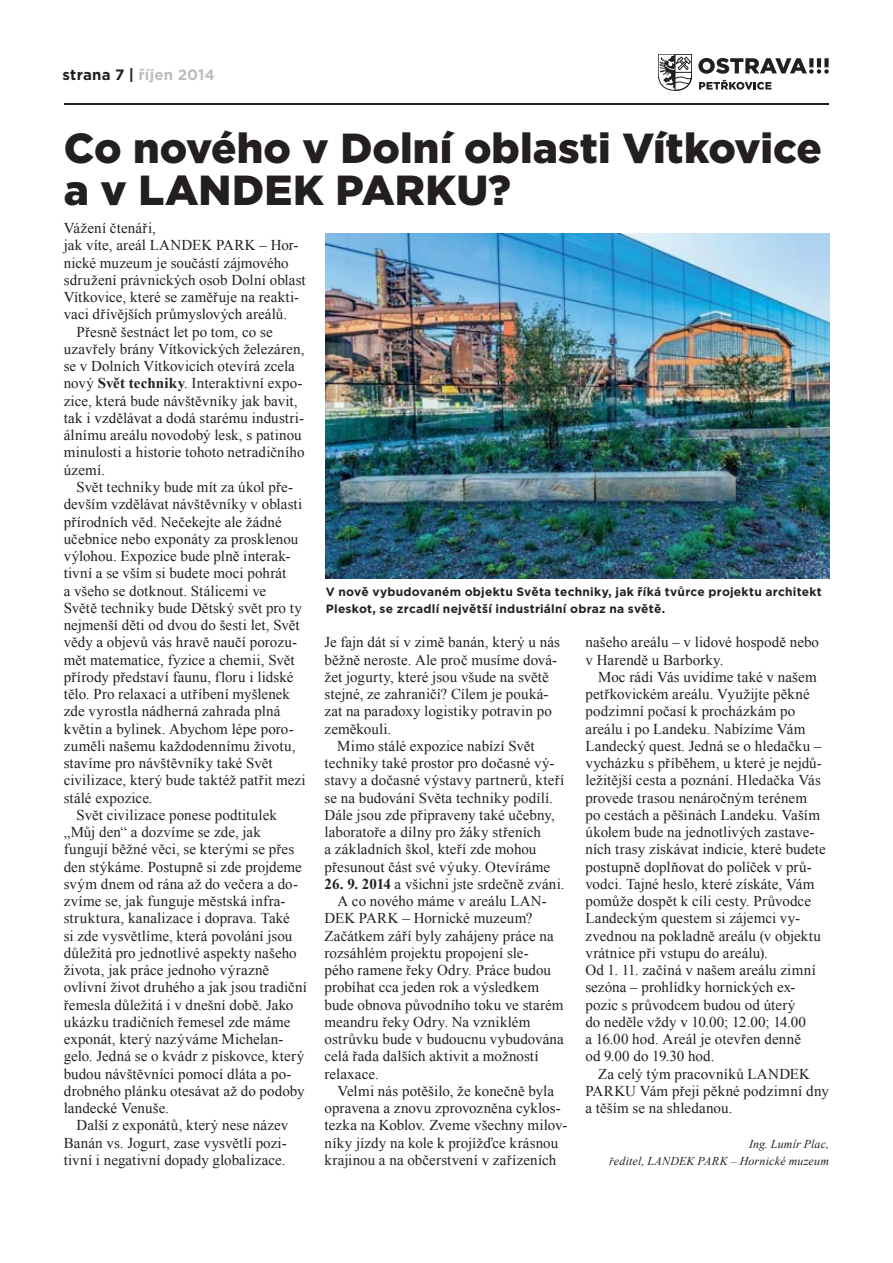
<style>
.page{position:relative;width:893px;height:1263px;background:#fff}
.page>*{position:absolute;margin:0;border:0;box-sizing:border-box;transform-origin:0 0}
.t1{font:900 42px/42px "Gotham";color:#231f20}
.t2{font:15px/17.2px "Times New Roman";letter-spacing:.005em;color:#231f20}
.t3{font:700 15px "Gotham";letter-spacing:.01em;color:#bbbdc0}
.t4{font:700 12px/17.2px "Gotham";letter-spacing:.02em;color:#231f20}
.t5{font:italic 12px/17.2px "Times New Roman";letter-spacing:.01em;color:#231f20;text-align:right}
.s1{color:#231f20}
.s2{font-weight:700}
</style>
<div class="page">
<svg style="left:698px;top:58px;width:131px;height:16px"></svg>
<svg style="left:699px;top:80px;width:72px;height:10px"></svg>
<svg style="left:658px;top:54px;width:34px;height:36px"></svg>
<hr style="left:65px;top:104px;width:764px;height:1px;background:#231f20">
<img style="left:326px;top:233px;width:503px;height:345px">
<p class="t3" style="left:63px;top:66px;width:154px"><span class="s1">strana 7 |</span> říjen 2014</p>
<h1 class="t1" style="left:64px;top:128px;width:760px">Co nového v Dolní oblasti Vítkovice a v LANDEK PARKU?</h1>
<p class="t2" style="left:64px;top:219px;width:94px">Vážení čtenáři,</p>
<p class="t2" style="left:64px;top:237px;width:236px">jak víte, areál LANDEK PARK – Hor-</p>
<p class="t2" style="left:64px;top:254px;width:226px">nické muzeum je součástí zájmového</p>
<p class="t2" style="left:64px;top:271px;width:243px">sdružení právnických osob Dolní oblast</p>
<p class="t2" style="left:64px;top:288px;width:237px">Vítkovice, které se zaměřuje na reakti-</p>
<p class="t2" style="left:64px;top:306px;width:225px">vaci dřívějších průmyslových areálů.</p>
<p class="t2" style="left:77px;top:323px;width:198px">Přesně šestnáct let po tom, co se</p>
<p class="t2" style="left:64px;top:340px;width:242px">uzavřely brány Vítkovických železáren,</p>
<p class="t2" style="left:64px;top:357px;width:233px">se v Dolních Vítkovicích otevírá zcela</p>
<p class="t2" style="left:64px;top:375px;width:240px">nový <span class="s2">Svět techniky</span>. Interaktivní expo-</p>
<p class="t2" style="left:64px;top:392px;width:235px">zice, která bude návštěvníky jak bavit,</p>
<p class="t2" style="left:64px;top:409px;width:242px">tak i vzdělávat a dodá starému industri-</p>
<p class="t2" style="left:64px;top:426px;width:239px">álnímu areálu novodobý lesk, s patinou</p>
<p class="t2" style="left:64px;top:444px;width:242px">minulosti a historie tohoto netradičního</p>
<p class="t2" style="left:64px;top:461px;width:43px">území.</p>
<p class="t2" style="left:76px;top:478px;width:218px">Svět techniky bude mít za úkol pře-</p>
<p class="t2" style="left:64px;top:495px;width:240px">devším vzdělávat návštěvníky v oblasti</p>
<p class="t2" style="left:64px;top:513px;width:220px">přírodních věd. Nečekejte ale žádné</p>
<p class="t2" style="left:64px;top:530px;width:236px">učebnice nebo exponáty za prosklenou</p>
<p class="t2" style="left:64px;top:547px;width:228px">výlohou. Expozice bude plně interak-</p>
<p class="t2" style="left:64px;top:564px;width:224px">tivní a se vším si budete moci pohrát</p>
<p class="t2" style="left:64px;top:582px;width:204px">a všeho se dotknout. Stálicemi ve</p>
<p class="t2" style="left:64px;top:599px;width:240px">Světě techniky bude Dětský svět pro ty</p>
<p class="t2" style="left:64px;top:616px;width:237px">nejmenší děti od dvou do šesti let, Svět</p>
<p class="t2" style="left:64px;top:633px;width:235px">vědy a objevů vás hravě naučí porozu-</p>
<p class="t2" style="left:64px;top:651px;width:232px">mět matematice, fyzice a chemii, Svět</p>
<p class="t2" style="left:64px;top:668px;width:231px">přírody představí faunu, floru i lidské</p>
<p class="t2" style="left:64px;top:685px;width:228px">tělo. Pro relaxaci a utříbení myšlenek</p>
<p class="t2" style="left:64px;top:702px;width:218px">zde vyrostla nádherná zahrada plná</p>
<p class="t2" style="left:64px;top:720px;width:231px">květin a bylinek. Abychom lépe poro-</p>
<p class="t2" style="left:64px;top:737px;width:233px">zuměli našemu každodennímu životu,</p>
<p class="t2" style="left:64px;top:754px;width:210px">stavíme pro návštěvníky také Svět</p>
<p class="t2" style="left:64px;top:771px;width:243px">civilizace, který bude taktéž patřit mezi</p>
<p class="t2" style="left:64px;top:789px;width:90px">stálé expozice.</p>
<p class="t2" style="left:77px;top:806px;width:202px">Svět civilizace ponese podtitulek</p>
<p class="t2" style="left:64px;top:823px;width:199px">„Můj den“ a dozvíme se zde, jak</p>
<p class="t2" style="left:64px;top:840px;width:232px">fungují běžné věci, se kterými se přes</p>
<p class="t2" style="left:64px;top:858px;width:240px">den stýkáme. Postupně si zde projdeme</p>
<p class="t2" style="left:64px;top:875px;width:236px">svým dnem od rána až do večera a do-</p>
<p class="t2" style="left:64px;top:892px;width:223px">zvíme se, jak funguje městská infra-</p>
<p class="t2" style="left:64px;top:909px;width:228px">struktura, kanalizace i doprava. Také</p>
<p class="t2" style="left:64px;top:927px;width:230px">si zde vysvětlíme, která povolání jsou</p>
<p class="t2" style="left:64px;top:944px;width:235px">důležitá pro jednotlivé aspekty našeho</p>
<p class="t2" style="left:64px;top:961px;width:207px">života, jak práce jednoho výrazně</p>
<p class="t2" style="left:64px;top:978px;width:245px">ovlivní život druhého a jak jsou tradiční</p>
<p class="t2" style="left:64px;top:996px;width:231px">řemesla důležitá i v dnešní době. Jako</p>
<p class="t2" style="left:64px;top:1013px;width:228px">ukázku tradičních řemesel zde máme</p>
<p class="t2" style="left:64px;top:1030px;width:221px">exponát, který nazýváme Michelan-</p>
<p class="t2" style="left:64px;top:1047px;width:242px">gelo. Jedná se o kvádr z pískovce, který</p>
<p class="t2" style="left:64px;top:1065px;width:229px">budou návštěvníci pomocí dláta a po-</p>
<p class="t2" style="left:64px;top:1082px;width:242px">drobného plánku otesávat až do podoby</p>
<p class="t2" style="left:64px;top:1099px;width:107px">landecké Venuše.</p>
<p class="t2" style="left:76px;top:1116px;width:213px">Další z exponátů, který nese název</p>
<p class="t2" style="left:64px;top:1134px;width:224px">Banán vs. Jogurt, zase vysvětlí pozi-</p>
<p class="t2" style="left:64px;top:1151px;width:223px">tivní i negativní dopady globalizace.</p>
<p class="t4" style="left:326px;top:583px;width:497px">V nově vybudovaném objektu Světa techniky, jak říká tvůrce projektu architekt<br>Pleskot, se zrcadlí největší industriální obraz na světě.</p>
<p class="t2" style="left:325px;top:633px;width:237px">Je fajn dát si v zimě banán, který u nás</p>
<p class="t2" style="left:325px;top:651px;width:234px">běžně neroste. Ale proč musíme dová-</p>
<p class="t2" style="left:325px;top:668px;width:226px">žet jogurty, které jsou všude na světě</p>
<p class="t2" style="left:325px;top:685px;width:225px">stejné, ze zahraničí? Cílem je pouká-</p>
<p class="t2" style="left:325px;top:702px;width:229px">zat na paradoxy logistiky potravin po</p>
<p class="t2" style="left:325px;top:720px;width:68px">zeměkouli.</p>
<p class="t2" style="left:337px;top:737px;width:199px">Mimo stálé expozice nabízí Svět</p>
<p class="t2" style="left:325px;top:754px;width:231px">techniky také prostor pro dočasné vý-</p>
<p class="t2" style="left:325px;top:771px;width:241px">stavy a dočasné výstavy partnerů, kteří</p>
<p class="t2" style="left:325px;top:789px;width:230px">se na budování Světa techniky podílí.</p>
<p class="t2" style="left:325px;top:806px;width:232px">Dále jsou zde připraveny také učebny,</p>
<p class="t2" style="left:325px;top:823px;width:218px">laboratoře a dílny pro žáky střeních</p>
<p class="t2" style="left:325px;top:840px;width:213px">a základních škol, kteří zde mohou</p>
<p class="t2" style="left:325px;top:858px;width:227px">přesunout část své výuky. Otevíráme</p>
<p class="t2" style="left:325px;top:875px;width:242px"><span class="s2">26. 9. 2014</span> a všichni jste srdečně zváni.</p>
<p class="t2" style="left:337px;top:892px;width:211px">A co nového máme v areálu LAN-</p>
<p class="t2" style="left:325px;top:909px;width:209px">DEK PARK – Hornické muzeum?</p>
<p class="t2" style="left:325px;top:927px;width:231px">Začátkem září byly zahájeny práce na</p>
<p class="t2" style="left:325px;top:944px;width:206px">rozsáhlém projektu propojení sle-</p>
<p class="t2" style="left:325px;top:961px;width:228px">pého ramene řeky Odry. Práce budou</p>
<p class="t2" style="left:325px;top:978px;width:216px">probíhat cca jeden rok a výsledkem</p>
<p class="t2" style="left:325px;top:996px;width:241px">bude obnova původního toku ve starém</p>
<p class="t2" style="left:325px;top:1013px;width:207px">meandru řeky Odry. Na vzniklém</p>
<p class="t2" style="left:325px;top:1030px;width:241px">ostrůvku bude v budoucnu vybudována</p>
<p class="t2" style="left:325px;top:1047px;width:216px">celá řada dalších aktivit a možností</p>
<p class="t2" style="left:325px;top:1065px;width:56px">relaxace.</p>
<p class="t2" style="left:337px;top:1082px;width:218px">Velmi nás potěšilo, že konečně byla</p>
<p class="t2" style="left:325px;top:1099px;width:238px">opravena a znovu zprovozněna cyklos-</p>
<p class="t2" style="left:325px;top:1116px;width:244px">tezka na Koblov. Zveme všechny milov-</p>
<p class="t2" style="left:325px;top:1134px;width:235px">níky jízdy na kole k projížďce krásnou</p>
<p class="t2" style="left:325px;top:1151px;width:233px">krajinou a na občerstvení v zařízeních</p>
<p class="t2" style="left:585px;top:633px;width:235px">našeho areálu – v lidové hospodě nebo v Harendě u Barborky.</p>
<p class="t2" style="left:585px;top:668px;width:242px;text-indent:13px">Moc rádi Vás uvidíme také v našem petřkovickém areálu. Využijte pěkné podzimní počasí k procházkám po areálu i po Landeku. Nabízíme Vám Landecký quest. Jedná se o hledačku – vycházku s příběhem, u které je nejdů&shy;ležitější cesta a poznání. Hledačka Vás provede trasou nenáročným terénem po cestách a pěšinách Landeku. Vaším úkolem bude na jednotlivých zastave&shy;ních trasy získávat indicie, které budete postupně doplňovat do políček v prů&shy;vodci. Tajné heslo, které získáte, Vám pomůže dospět k cíli cesty. Průvodce Landeckým questem si zájemci vy&shy;zvednou na pokladně areálu (v objektu vrátnice při vstupu do areálu).<br>Od 1. 11. začíná v našem areálu zimní sezóna – prohlídky hornických ex&shy;pozic s průvodcem budou od úterý<br>do neděle vždy v 10.00; 12.00; 14.00<br>a 16.00 hod. Areál je otevřen denně<br>od 9.00 do 19.30 hod.</p>
<p class="t2" style="left:585px;top:1065px;width:245px;text-indent:13px">Za celý tým pracovníků LANDEK<br>PARKU Vám přeji pěkné podzimní dny a těším se na shledanou.</p>
<p class="t5" style="left:609px;top:1135px;width:222px">Ing. Lumír Plac,<br>ředitel, LANDEK PARK – Hornické muzeum</p>
</div>
